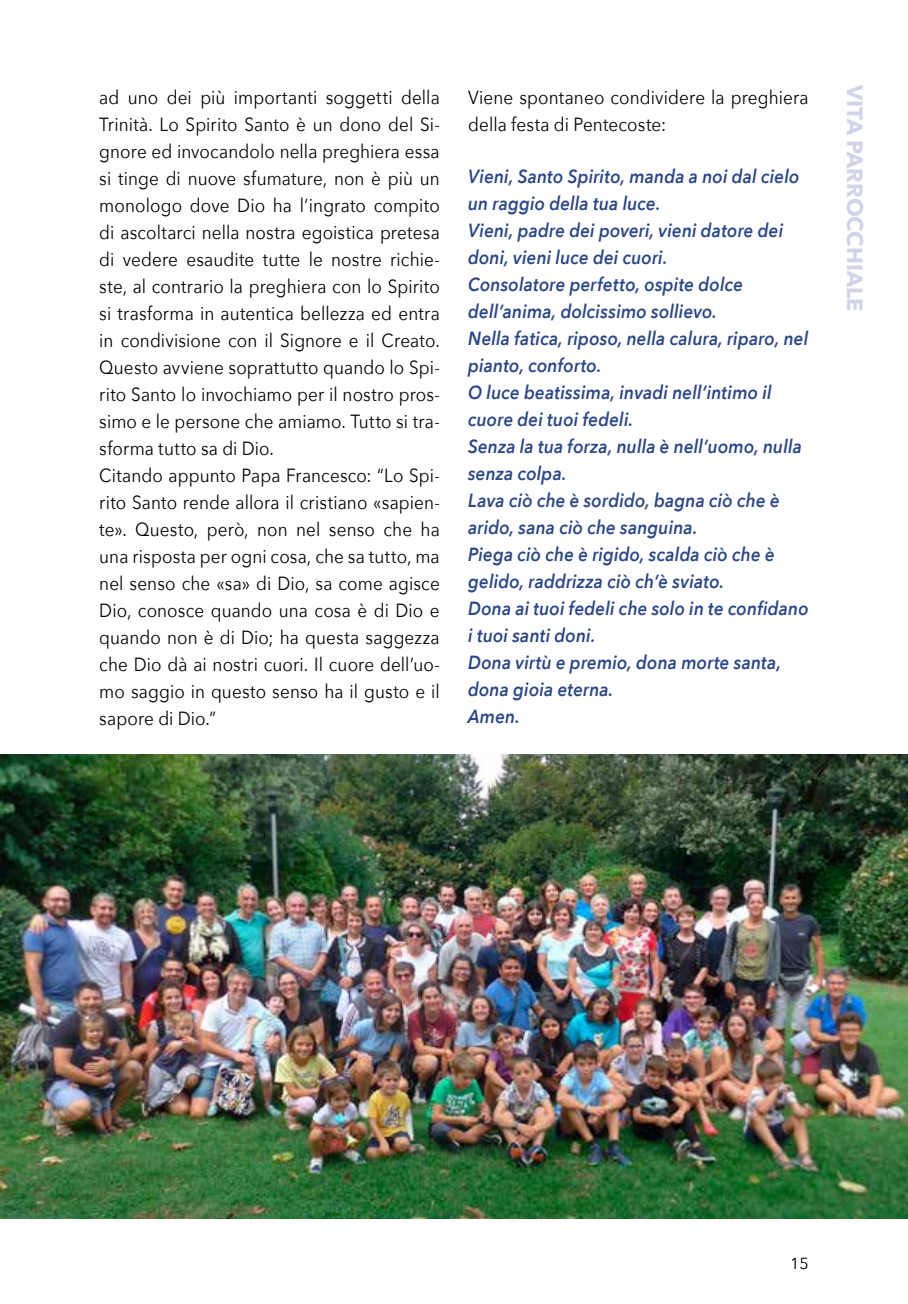
<style>
.page{position:relative;width:908px;height:1304px;background:#fff}
.page>*{position:absolute;margin:0;border:0;box-sizing:border-box;transform-origin:0 0}
.t1{font:700 22px "Avenir Next";color:#d1d3e8}
.t2{font:19px/27px "Avenir Next";letter-spacing:.005em;color:#000;scale:.9 1}
.t3{font:italic 600 19px/27px "Avenir Next";letter-spacing:.01em;color:#2a4689;scale:.9 1}
.t4{font:16px "Avenir Next";color:#000}
</style>
<div class="page">
<img style="left:0;top:754px;width:907px;height:465px">
<p class="t2" style="left:99px;top:83px;width:380px">ad uno dei più importanti soggetti della Trinità. Lo Spirito Santo è un dono del Si&shy;gnore ed invocandolo nella preghiera essa si tinge di nuove sfumature, non è più un monologo dove Dio ha l’ingrato compito di ascoltarci nella nostra egoistica pretesa di vedere esaudite tutte le nostre richie&shy;ste, al contrario la preghiera con lo Spirito si trasforma in autentica bellezza ed entra in condivisione con il Signore e il Creato.<br>Questo avviene soprattutto quando lo Spi&shy;rito Santo lo invochiamo per il nostro pros&shy;simo e le persone che amiamo. Tutto si tra&shy;sforma tutto sa di Dio.<br>Citando appunto Papa Francesco: “Lo Spi&shy;rito Santo rende allora il cristiano «sapien&shy;te». Questo, però, non nel senso che ha una risposta per ogni cosa, che sa tutto, ma nel senso che «sa» di Dio, sa come agisce Dio, conosce quando una cosa è di Dio e quando non è di Dio; ha questa saggezza che Dio dà ai nostri cuori. Il cuore dell’uo&shy;mo saggio in questo senso ha il gusto e il sapore di Dio.”</p>
<p class="t2" style="left:468px;top:83px;width:379px">Viene spontaneo condividere la preghiera della festa di Pentecoste:</p>
<p class="t3" style="left:468px;top:162px;width:379px">Vieni, Santo Spirito, manda a noi dal cielo un raggio della tua luce.<br>Vieni, padre dei poveri, vieni datore dei doni, vieni luce dei cuori.<br>Consolatore perfetto, ospite dolce dell’anima, dolcissimo sollievo.<br>Nella fatica, riposo, nella calura, riparo, nel pianto, conforto.<br>O luce beatissima, invadi nell’intimo il cuore dei tuoi fedeli.<br>Senza la tua forza, nulla è nell’uomo, nulla senza colpa.<br>Lava ciò che è sordido, bagna ciò che è arido, sana ciò che sanguina.<br>Piega ciò che è rigido, scalda ciò che è gelido, raddrizza ciò ch’è sviato.<br>Dona ai tuoi fedeli che solo in te confidano i tuoi santi doni.<br>Dona virtù e premio, dona morte santa, dona gioia eterna.<br>Amen.</p>
<p class="t1" style="left:873px;top:85px;width:228px;rotate:90deg">VITA PARROCCHIALE</p>
<p class="t4" style="left:789px;top:1250px;width:20px">15</p>
</div>
